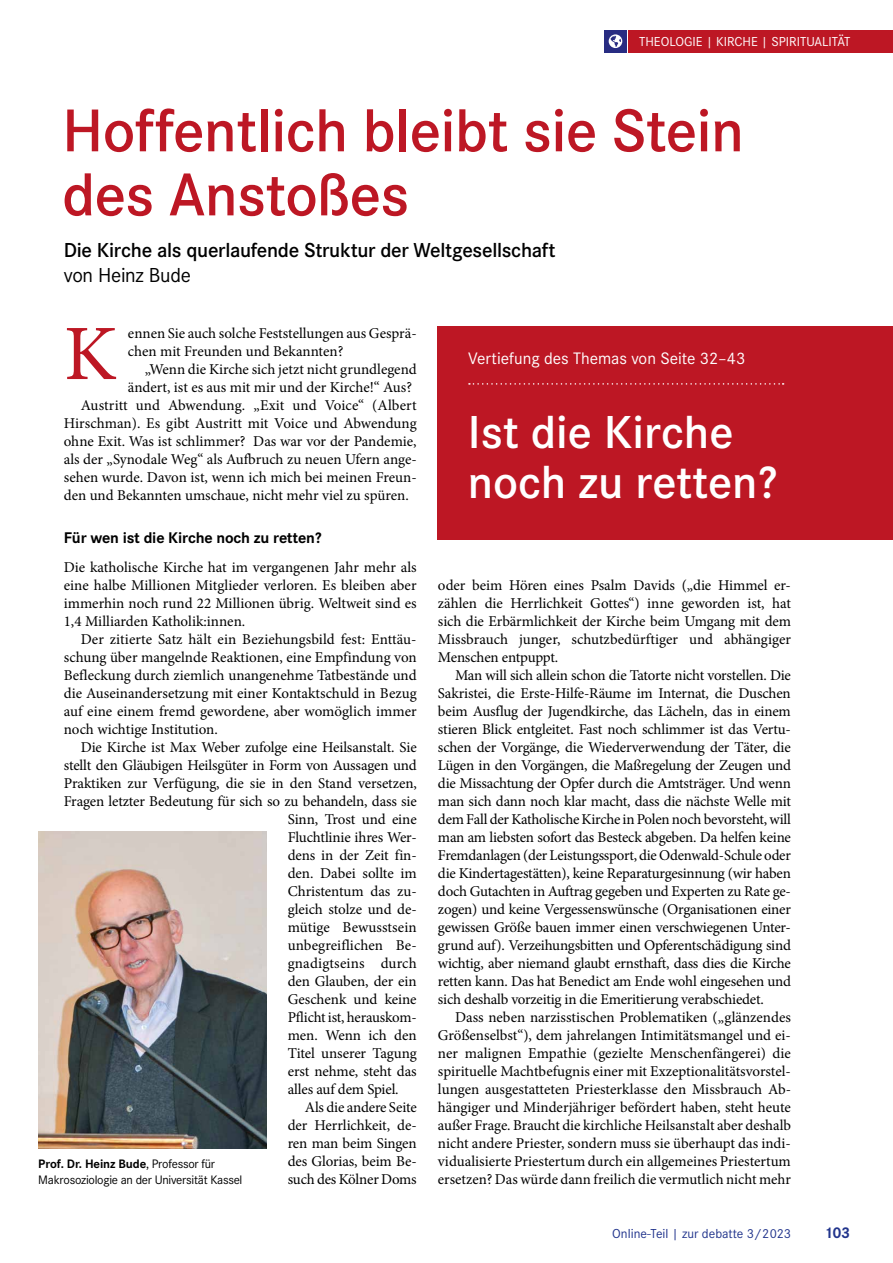
<style>
.page{position:relative;width:893px;height:1263px;background:#fff}
.page>*{position:absolute;margin:0;border:0;box-sizing:border-box;transform-origin:0 0}
.t1{font:78.45px "Minion Pro";color:#bd1724}
.t2{font:600 62.55px/64.1px "Corporate S";letter-spacing:-.01em;color:#bd1724}
.t3{font:600 48px/50.7px "Corporate S";color:#fff}
.t4{font:600 21px "Corporate S";letter-spacing:-.015em;color:#000}
.t5{font:21px "Corporate S";letter-spacing:-.015em;color:#000}
.t6{font:17.25px "Corporate S";color:#fff}
.t7{font:700 16.05px "Corporate S";letter-spacing:-.01em;color:#000}
.t8{font:700 16.05px "Corporate S";color:#21348c}
.t9{font:15px/18px "Minion Pro";letter-spacing:-.005em;color:#000;text-align:justify}
.t10{font:13.5px "Corporate S";color:#fff}
.t11{font:13.5px "Corporate S";color:#21348c}
.t12{font:12.75px/16px "Corporate S";letter-spacing:-.02em;color:#000}
.s1{font-weight:700}
</style>
<div class="page">
<div style="left:438px;top:326px;width:455px;height:214px;background:#bd1724"></div>
<svg style="left:469px;top:383px;width:315px;height:2px"></svg>
<img style="left:38px;top:832px;width:228px;height:317px">
<div style="left:604px;top:30px;width:23px;height:23px;background:#282c82"></div>
<svg style="left:609px;top:34px;width:13px;height:14px"></svg>
<div style="left:628px;top:30px;width:265px;height:23px;background:#bd1724"></div>
<p class="t10" style="left:639px;top:32px;width:213px">THEOLOGIE | KIRCHE | SPIRITUALITÄT</p>
<h2 class="t2" style="left:62px;top:96px;width:683px">Hoffentlich bleibt sie Stein des Anstoßes</h2>
<h3 class="t4" style="left:64px;top:236px;width:493px">Die Kirche als querlaufende Struktur der Weltgesellschaft</h3>
<h3 class="t5" style="left:64px;top:262px;width:129px">von Heinz Bude</h3>
<h1 class="t1" style="left:64px;top:301px;width:54px">K</h1>
<p class="t9" style="left:128px;top:324px;width:290px">ennen Sie auch solche Feststellungen aus Gesprä&shy;chen mit Freunden und Bekannten?</p>
<p class="t9" style="left:145px;top:360px;width:273px">„Wenn die Kirche sich jetzt nicht grundlegend</p>
<p class="t9" style="left:128px;top:378px;width:286px">ändert, ist es aus mit mir und der Kirche!“ Aus?</p>
<p class="t9" style="left:81px;top:396px;width:337px">Austritt und Abwendung. „Exit und Voice“ (Albert</p>
<p class="t9" style="left:64px;top:414px;width:355px">Hirschman). Es gibt Austritt mit Voice und Abwendung</p>
<p class="t9" style="left:64px;top:432px;width:354px">ohne Exit. Was ist schlimmer? Das war vor der Pandemie,</p>
<p class="t9" style="left:64px;top:450px;width:354px">als der „Synodale Weg“ als Aufbruch zu neuen Ufern ange-</p>
<p class="t9" style="left:64px;top:468px;width:354px">sehen wurde. Davon ist, wenn ich mich bei meinen Freun-</p>
<p class="t9" style="left:64px;top:486px;width:346px">den und Bekannten umschaue, nicht mehr viel zu spüren.</p>
<p class="t7" style="left:64px;top:527px;width:259px">Für wen ist die Kirche noch zu retten?</p>
<p class="t9" style="left:64px;top:558px;width:354px">Die katholische Kirche hat im vergangenen Jahr mehr als eine halbe Millionen Mitglieder verloren. Es bleiben aber immerhin noch rund 22 Millionen übrig. Weltweit sind es 1,4 Milliarden Katholik:innen.</p>
<p class="t9" style="left:64px;top:630px;width:354px;text-indent:17px">Der zitierte Satz hält ein Beziehungsbild fest: Enttäu&shy;schung über mangelnde Reaktionen, eine Empfindung von Befleckung durch ziemlich unangenehme Tatbestände und die Auseinandersetzung mit einer Kontaktschuld in Bezug auf eine einem fremd gewordene, aber womöglich immer noch wichtige Institution.</p>
<p class="t9" style="left:81px;top:738px;width:337px">Die Kirche ist Max Weber zufolge eine Heilsanstalt. Sie</p>
<p class="t9" style="left:64px;top:756px;width:354px">stellt den Gläubigen Heilsgüter in Form von Aussagen und</p>
<p class="t9" style="left:64px;top:774px;width:355px">Praktiken zur Verfügung, die sie in den Stand versetzen,</p>
<p class="t9" style="left:64px;top:792px;width:354px">Fragen letzter Bedeutung für sich so zu behandeln, dass sie</p>
<p class="t9" style="left:288px;top:810px;width:130px">Sinn, Trost und eine</p>
<p class="t9" style="left:288px;top:828px;width:130px">Fluchtlinie ihres Wer-</p>
<p class="t9" style="left:288px;top:846px;width:130px">dens in der Zeit fin-</p>
<p class="t9" style="left:288px;top:864px;width:131px">den. Dabei sollte im</p>
<p class="t9" style="left:288px;top:882px;width:130px">Christentum das zu-</p>
<p class="t9" style="left:288px;top:900px;width:130px">gleich stolze und de-</p>
<p class="t9" style="left:288px;top:918px;width:130px">mütige Bewusstsein</p>
<p class="t9" style="left:288px;top:936px;width:130px">unbegreiflichen Be-</p>
<p class="t9" style="left:288px;top:954px;width:131px">gnadigtseins durch</p>
<p class="t9" style="left:288px;top:972px;width:130px">den Glauben, der ein</p>
<p class="t9" style="left:288px;top:990px;width:130px">Geschenk und keine</p>
<p class="t9" style="left:288px;top:1008px;width:130px">Pflicht ist, herauskom-</p>
<p class="t9" style="left:288px;top:1026px;width:130px">men. Wenn ich den</p>
<p class="t9" style="left:288px;top:1044px;width:130px">Titel unserer Tagung</p>
<p class="t9" style="left:288px;top:1062px;width:130px">erst nehme, steht das</p>
<p class="t9" style="left:288px;top:1080px;width:112px">alles auf dem Spiel.</p>
<p class="t9" style="left:305px;top:1098px;width:113px">Als die andere Seite</p>
<p class="t9" style="left:288px;top:1116px;width:130px">der Herrlichkeit, de-</p>
<p class="t9" style="left:288px;top:1134px;width:130px">ren man beim Singen</p>
<p class="t9" style="left:288px;top:1152px;width:130px">des Glorias, beim Be-</p>
<p class="t9" style="left:288px;top:1170px;width:130px">such des Kölner Doms</p>
<p class="t12" style="left:38px;top:1155px;width:206px"><span class="s1">Prof. Dr. Heinz Bude</span>, Professor für<br>Makrosoziologie an der Universität Kassel</p>
<p class="t6" style="left:468px;top:347px;width:279px">Vertiefung des Themas von Seite 32–43</p>
<h3 class="t3" style="left:468px;top:405px;width:311px">Ist die Kirche noch zu retten?</h3>
<p class="t9" style="left:438px;top:576px;width:355px">oder beim Hören eines Psalm Davids („die Himmel er&shy;zählen die Herrlichkeit Gottes“) inne geworden ist, hat sich die Erbärmlichkeit der Kirche beim Umgang mit dem Missbrauch junger, schutzbedürftiger und abhängiger Menschen entpuppt.</p>
<p class="t9" style="left:438px;top:666px;width:354px;text-indent:17px">Man will sich allein schon die Tatorte nicht vorstellen. Die Sakristei, die Erste-Hilfe-Räume im Internat, die Duschen beim Ausflug der Jugendkirche, das Lächeln, das in einem stieren Blick entgleitet. Fast noch schlimmer ist das Vertu&shy;schen der Vorgänge, die Wiederverwendung der Täter, die Lügen in den Vorgängen, die Maßregelung der Zeugen und die Missachtung der Opfer durch die Amtsträger. Und wenn man sich dann noch klar macht, dass die nächste Welle mit dem Fall der Katholische Kirche in Polen noch bevorsteht, will man am liebsten sofort das Besteck abgeben. Da helfen keine Fremdanlagen (der Leistungssport, die Odenwald-Schule oder die Kindertagestätten), keine Reparaturgesinnung (wir haben doch Gutachten in Auftrag gegeben und Experten zu Rate ge&shy;zogen) und keine Vergessenswünsche (Organisationen einer gewissen Größe bauen immer einen verschwiegenen Unter&shy;grund auf). Verzeihungsbitten und Opferentschädigung sind wichtig, aber niemand glaubt ernsthaft, dass dies die Kirche retten kann. Das hat Benedict am Ende wohl eingesehen und sich deshalb vorzeitig in die Emeritierung verabschiedet.</p>
<p class="t9" style="left:438px;top:1008px;width:355px;text-indent:17px">Dass neben narzisstischen Problematiken („glänzendes Größenselbst“), dem jahrelangen Intimitätsmangel und ei&shy;ner malignen Empathie (gezielte Menschenfängerei) die spirituelle Machtbefugnis einer mit Exzeptionalitätsvorstel&shy;lungen ausgestatteten Priesterklasse den Missbrauch Ab&shy;hängiger und Minderjähriger befördert haben, steht heute außer Frage. Braucht die kirchliche Heilsanstalt aber deshalb nicht andere Priester, sondern muss sie überhaupt das indi&shy;vidualisierte Priestertum durch ein allgemeines Priestertum ersetzen? Das würde dann freilich die vermutlich nicht mehr</p>
<p class="t11" style="left:612px;top:1224px;width:180px">Online-Teil | zur debatte 3/2023</p>
<p class="t8" style="left:824px;top:1221px;width:28px">103</p>
</div>
